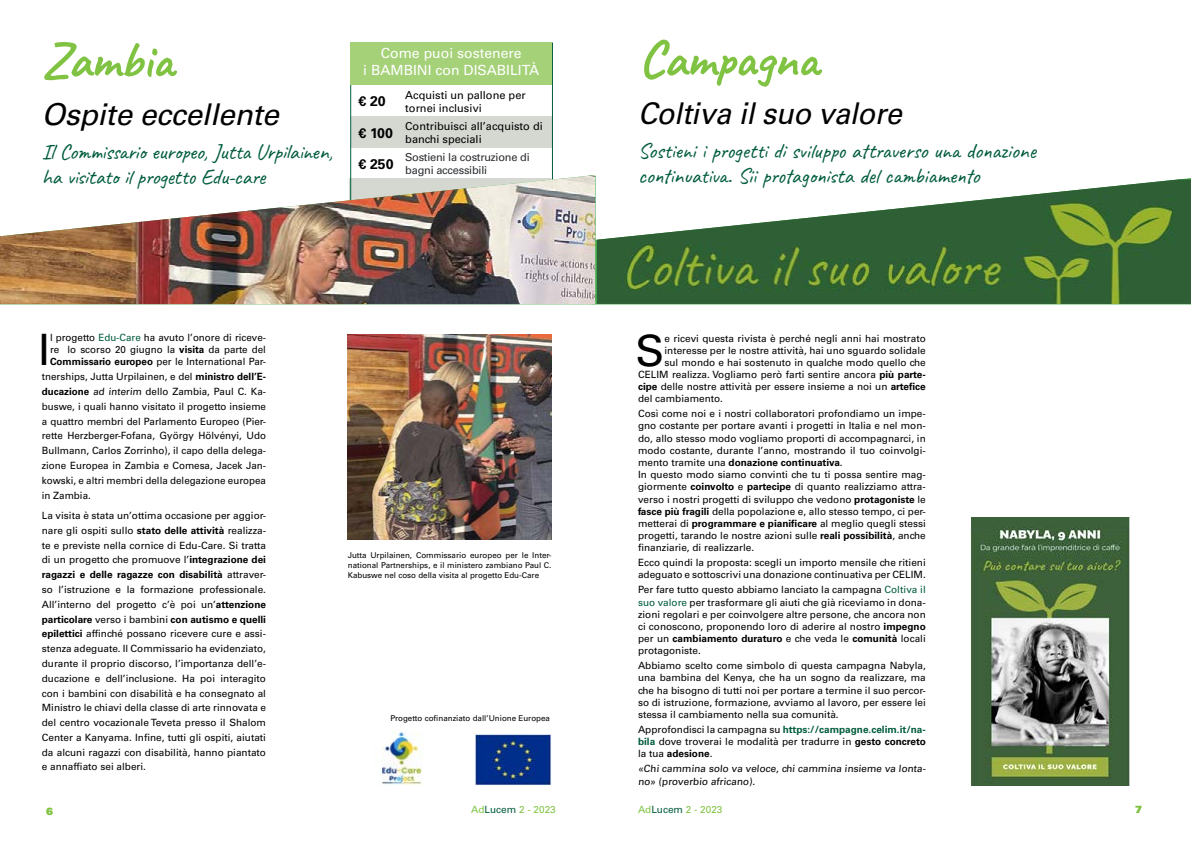
<style>
.page{position:relative;width:1191px;height:842px;background:#fff}
.page>*{position:absolute;margin:0;border:0;box-sizing:border-box;transform-origin:0 0}
.t1{font:700 52px "Caveat";letter-spacing:-.01em;color:#80c342}
.t2{font:43.2px "Univers LT Std";color:#000}
.t3{font:italic 30px "Univers LT Std";letter-spacing:-.01em;color:#000;scale:.96 1}
.t4{font:italic 30px "Univers LT Std";letter-spacing:-.01em;color:#000}
.t5{font:22px/25px "Caveat";letter-spacing:-.015em;color:#005c3b}
.t6{font:14px/16.8px "Univers LT Std";color:#fff;text-align:center}
.t7{font:700 14px "Univers LT Std";color:#000}
.t8{font:11px/13px "Univers LT Std";color:#000}
.t9{font:11px/13px "Univers LT Std";letter-spacing:-.02em;color:#2b2d30}
.t10{font:10px/14.8px "Univers LT Std";color:#000;text-align:justify}
.t11{font:10px "Univers LT Std";color:#80c342}
.t12{font:10px "Univers LT Std X Black";color:#80c342}
.t13{font:8px/10px "Univers LT Std";color:#000;text-align:justify}
.s1{color:#005c3b}
.s2{font-weight:700}
.s3{font-weight:700;color:#005c3b}
</style>
<div class="page">
<div style="left:351px;top:116px;width:202px;height:31px;background:#d4d8d1"></div>
<div style="left:350px;top:43px;width:202px;height:42px;background:#a5d178"></div>
<img style="left:970px;top:517px;width:159px;height:268px">
<img style="left:597px;top:179px;width:594px;height:125px">
<img style="left:0;top:175px;width:595px;height:129px">
<img style="left:348px;top:334px;width:203px;height:206px">
<img style="left:475px;top:733px;width:76px;height:52px">
<img style="left:381px;top:731px;width:42px;height:53px">
<h1 class="t1" style="left:42px;top:27px;width:134px">Zambia</h1>
<h3 class="t4" style="left:42px;top:97px;width:238px">Ospite eccellente</h3>
<h3 class="t5" style="left:42px;top:139px;width:292px">Il Commissario europeo, Jutta Urpilainen, ha visitato il progetto Edu-care</h3>
<h3 class="t6" style="left:363px;top:45px;width:178px">Come puoi sostenere<br>i BAMBINI con DISABILITÀ</h3>
<h3 class="t7" style="left:358px;top:93px;width:29px">€ 20</h3>
<h3 class="t7" style="left:358px;top:124px;width:36px">€ 100</h3>
<h3 class="t7" style="left:358px;top:156px;width:37px">€ 250</h3>
<p class="t8" style="left:405px;top:88px;width:122px">Acquisti un pallone per tornei inclusivi</p>
<p class="t8" style="left:405px;top:120px;width:139px">Contribuisci all’acquisto di banchi speciali</p>
<p class="t9" style="left:405px;top:151px;width:126px">Sostieni la costruzione di bagni accessibili</p>
<h2 class="t2" style="left:38px;top:324px;width:14px">I</h2>
<p class="t10" style="left:50px;top:332px;width:217px;line-height:12px">l progetto <span class="s1">Edu-Care</span> ha avuto l’onore di riceve&shy;re lo scorso 20 giugno la <span class="s2">visita</span> da parte del <span class="s2">Commissario europeo</span> per le International Par-</p>
<p class="t10" style="left:42px;top:369px;width:226px">tnerships, Jutta Urpilainen, e del <span class="s2">ministro dell’E&shy;ducazione</span> ad interim dello Zambia, Paul C. Ka&shy;buswe, i quali hanno visitato il progetto insieme a quattro membri del Parlamento Europeo (Pier&shy;rette Herzberger-Fofana, György Hölvényi, Udo Bullmann, Carlos Zorrinho), il capo della delega&shy;zione Europea in Zambia e Comesa, Jacek Jan&shy;kowski, e altri membri della delegazione europea in Zambia.</p>
<p class="t10" style="left:42px;top:508px;width:226px">La visita è stata un’ottima occasione per aggior&shy;nare gli ospiti sullo <span class="s2">stato delle attività</span> realizza&shy;te e previste nella cornice di Edu-Care. Si tratta di un progetto che promuove l’<span class="s2">integrazione dei ragazzi e delle ragazze con disabilità</span> attraver&shy;so l’istruzione e la formazione professionale.<br>All’interno del progetto c’è poi un’<span class="s2">attenzione particolare</span> verso i bambini <span class="s2">con autismo e quelli epilettici</span> affinché possano ricevere cure e assi&shy;stenza adeguate. Il Commissario ha evidenziato, durante il proprio discorso, l’importanza dell’e&shy;ducazione e dell’inclusione. Ha poi interagito con i bambini con disabilità e ha consegnato al Ministro le chiavi della classe di arte rinnovata e del centro vocazionale Teveta presso il Shalom Center a Kanyama. Infine, tutti gli ospiti, aiutati da alcuni ragazzi con disabilità, hanno piantato e annaffiato sei alberi.</p>
<p class="t13" style="left:348px;top:550px;width:205px">Jutta Urpilainen, Commissario europeo per le Inter&shy;national Partnerships, e il ministero zambiano Paul C.<br>Kabuswe nel coso della visita al progetto Edu-Care</p>
<p class="t13" style="left:390px;top:713px;width:161px">Progetto cofinanziato dall’Unione Europea</p>
<p class="t12" style="left:46px;top:804px;width:9px">6</p>
<p class="t11" style="left:471px;top:803px;width:86px">Ad<span class="s1">Lucem</span> 2 - 2023</p>
<h1 class="t1" style="left:638px;top:26px;width:183px">Campagna</h1>
<h3 class="t3" style="left:638px;top:96px;width:276px">Coltiva il suo valore</h3>
<h3 class="t5" style="left:638px;top:138px;width:399px">Sostieni i progetti di sviluppo attraverso una donazione continuativa. Sii protagonista del cambiamento</h3>
<h2 class="t2" style="left:635px;top:325px;width:30px">S</h2>
<p class="t10" style="left:664px;top:331px;width:263px">e ricevi questa rivista è perché negli anni hai mostrato</p>
<p class="t10" style="left:664px;top:343px;width:263px">interesse per le nostre attività, hai uno sguardo solidale</p>
<p class="t10" style="left:664px;top:355px;width:263px">sul mondo e hai sostenuto in qualche modo quello che</p>
<p class="t10" style="left:638px;top:367px;width:289px">CELIM realizza. Vogliamo però farti sentire ancora <span class="s2">più parte-</span></p>
<p class="t10" style="left:638px;top:379px;width:289px"><span class="s2">cipe</span> delle nostre attività per essere insieme a noi un <span class="s2">artefice</span></p>
<p class="t10" style="left:638px;top:391px;width:87px">del cambiamento.</p>
<p class="t10" style="left:638px;top:408px;width:289px;line-height:12.2px;text-align:left">Così come noi e i nostri collaboratori profondiamo un impe&shy;gno costante per portare avanti i progetti in Italia e nel mon&shy;do, allo stesso modo vogliamo proporti di accompagnarci, in modo costante, durante l’anno, mostrando il tuo coinvolgi&shy;mento tramite una <span class="s2">donazione continuativa</span>.<br>In questo modo siamo convinti che tu ti possa sentire mag&shy;giormente <span class="s2">coinvolto</span> e <span class="s2">partecipe</span> di quanto realizziamo attra&shy;verso i nostri progetti di sviluppo che vedono <span class="s2">protagoniste</span> le <span class="s2">fasce più fragili</span> della popolazione e, allo stesso tempo, ci per&shy;metterai di <span class="s2">programmare e pianificare</span> al meglio quegli stessi progetti, tarando le nostre azioni sulle <span class="s2">reali possibilità</span>, anche finanziarie, di realizzarle.</p>
<p class="t10" style="left:638px;top:557px;width:289px;line-height:12.2px">Ecco quindi la proposta: scegli un importo mensile che ritieni adeguato e sottoscrivi una donazione continuativa per CELIM.</p>
<p class="t10" style="left:638px;top:584px;width:289px;line-height:12.2px">Per fare tutto questo abbiamo lanciato la campagna <span class="s1">Coltiva il suo valore</span> per trasformare gli aiuti che già riceviamo in dona&shy;zioni regolari e per coinvolgere altre persone, che ancora non ci conoscono, proponendo loro di aderire al nostro <span class="s2">impegno </span>per un <span class="s2">cambiamento duraturo</span> e che veda le <span class="s2">comunità</span> locali protagoniste.</p>
<p class="t10" style="left:638px;top:660px;width:289px;line-height:12.2px">Abbiamo scelto come simbolo di questa campagna Nabyla, una bambina del Kenya, che ha un sogno da realizzare, ma che ha bisogno di tutti noi per portare a termine il suo percor&shy;so di istruzione, formazione, avviamo al lavoro, per essere lei stessa il cambiamento nella sua comunità.</p>
<p class="t10" style="left:638px;top:723px;width:289px;line-height:12.2px">Approfondisci la campagna su <span class="s3">https://campagne.celim.it/na&shy;bila</span> dove troverai le modalità per tradurre in <span class="s2">gesto concreto </span>la tua <span class="s2">adesione</span>.</p>
<p class="t10" style="left:638px;top:763px;width:290px;line-height:12.2px">«Chi cammina solo va veloce, chi cammina insieme va lonta&shy;no» (proverbio africano).</p>
<p class="t11" style="left:638px;top:803px;width:86px">Ad<span class="s1">Lucem</span> 2 - 2023</p>
<p class="t12" style="left:1135px;top:802px;width:9px">7</p>
</div>
